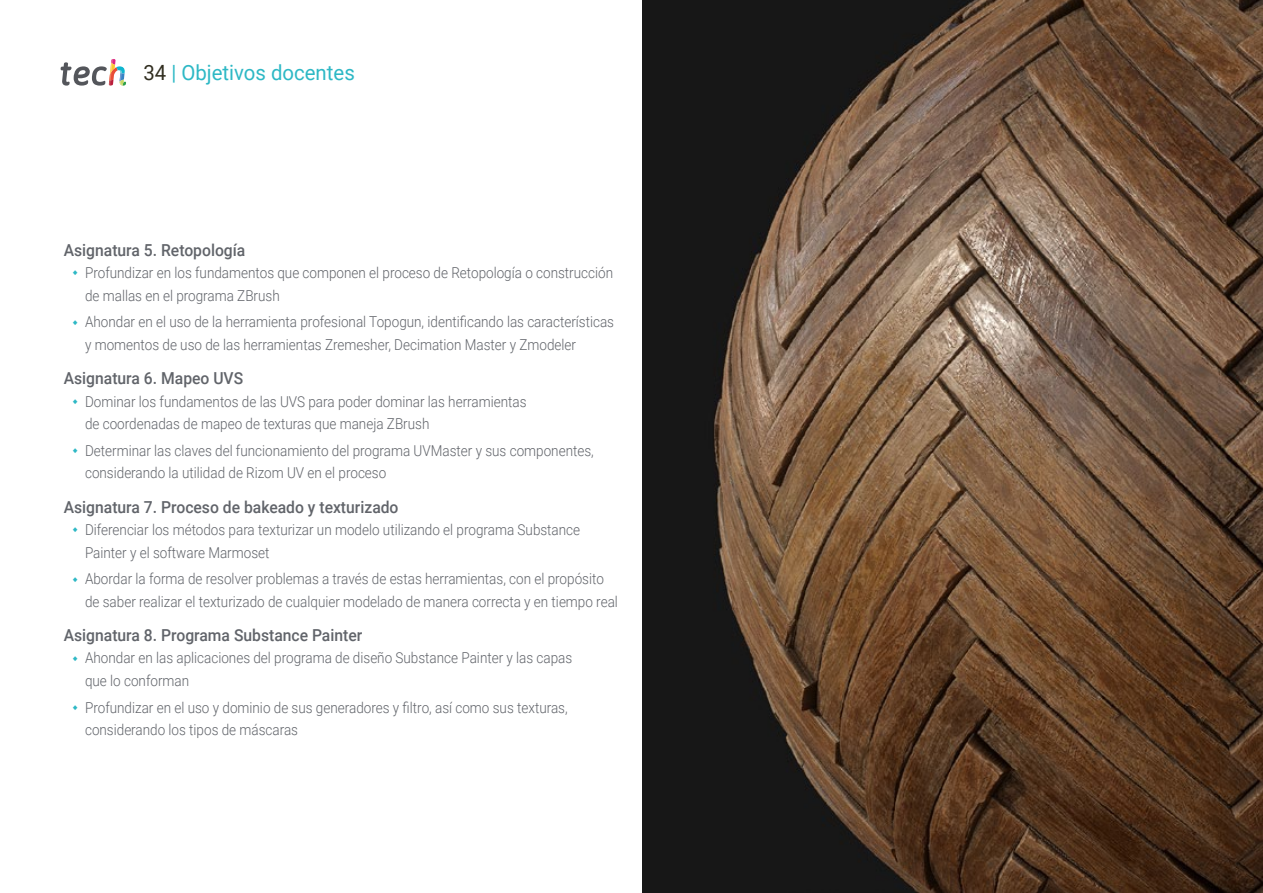
<style>
.page{position:relative;width:1263px;height:893px;background:#fff}
.page>*{position:absolute;margin:0;border:0;box-sizing:border-box;transform-origin:0 0}
.t1{font:21px "Roboto";color:#2db8c5}
.t2{font:500 16.5px "Roboto";color:#61646a;scale:.95 1}
.t3{font:300 15px/22.5px "Roboto";color:#61646a;scale:.9 1}
.s1{color:#312e20}
</style>
<div class="page">
<svg style="left:61px;top:59px;width:65px;height:27px"></svg>
<img style="left:642px;top:0;width:621px;height:893px">
<h1 class="t1" style="left:144px;top:57px;width:213px"><span class="s1">34</span> | Objetivos docentes</h1>
<p class="t2" style="left:64px;top:238px;width:193px">Asignatura 5. Retopología</p>
<p class="t3" style="left:85px;top:261px;width:588px">Profundizar en los fundamentos que componen el proceso de Retopología o construcción de mallas en el programa ZBrush</p>
<p class="t3" style="left:85px;top:310px;width:589px">Ahondar en el uso de la herramienta profesional Topogun, identificando las características y momentos de uso de las herramientas Zremesher, Decimation Master y Zmodeler</p>
<p class="t2" style="left:64px;top:367px;width:190px">Asignatura 6. Mapeo UVS</p>
<p class="t3" style="left:85px;top:389px;width:492px">Dominar los fundamentos de las UVS para poder dominar las herramientas de coordenadas de mapeo de texturas que maneja ZBrush</p>
<p class="t3" style="left:85px;top:439px;width:567px">Determinar las claves del funcionamiento del programa UVMaster y sus componentes, considerando la utilidad de Rizom UV en el proceso</p>
<p class="t2" style="left:64px;top:495px;width:354px">Asignatura 7. Proceso de bakeado y texturizado</p>
<p class="t3" style="left:85px;top:518px;width:552px">Diferenciar los métodos para texturizar un modelo utilizando el programa Substance<br>Painter y el software Marmoset</p>
<p class="t3" style="left:85px;top:567px;width:594px">Abordar la forma de resolver problemas a través de estas herramientas, con el propósito de saber realizar el texturizado de cualquier modelado de manera correcta y en tiempo real</p>
<p class="t2" style="left:64px;top:624px;width:316px">Asignatura 8. Programa Substance Painter</p>
<p class="t3" style="left:85px;top:646px;width:543px">Ahondar en las aplicaciones del programa de diseño Substance Painter y las capas que lo conforman</p>
<p class="t3" style="left:85px;top:695px;width:538px">Profundizar en el uso y dominio de sus generadores y filtro, así como sus texturas, considerando los tipos de máscaras</p>
</div>
